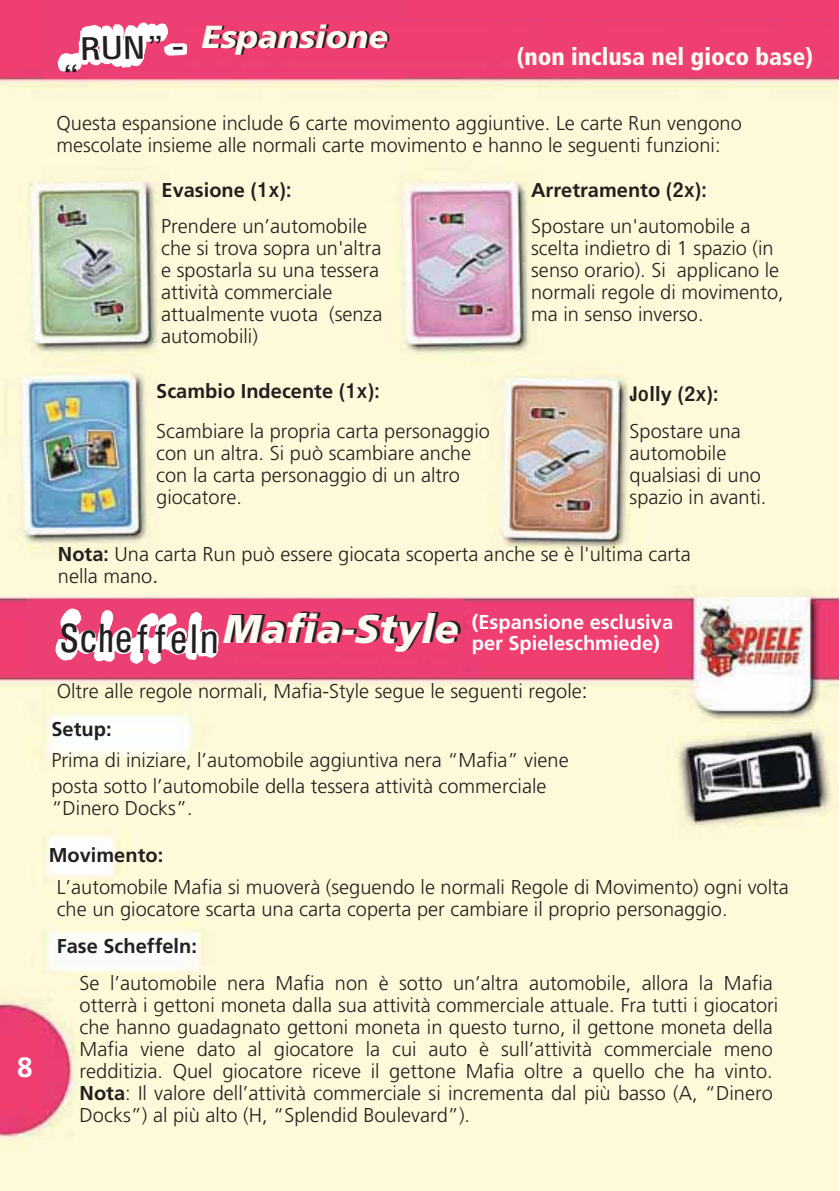
<style>
.page{position:relative;width:840px;height:1191px;background:#fff}
.page>*{position:absolute;margin:0;border:0;box-sizing:border-box;transform-origin:0 0}
.t1{font:italic 900 40px "Frutiger LT Std";color:#231f20}
.t2{font:38.4px "Helvetica LTMM 68 1000";letter-spacing:.105em;color:#231f20}
.t3{font:italic 900 32px "Frutiger LT Std";color:#231f20}
.t4{font:30.8px "Helvetica LTMM 68 1000";color:#231f20;scale:1.25 1}
.t5{font:700 28px "Frutiger";color:#fff}
.t6{font:900 condensed 24px "Frutiger LT Std";color:#fffbf1}
.t7{font:300 20px/22px "Frutiger LT Std";color:#231f20}
.t8{font:700 20px "Frutiger LT Std";color:#231f20}
.t9{font:700 20px/20.8px "Frutiger LT Std";color:#fff}
.t10{font:700 20px "Frutiger";color:#fff}
.t11{font:20px "Helvetica LTMM 334 1000";color:#231f20}
.s1{font-family:"Helvetica LTMM 68 667"}
.s2{font-family:"Helvetica LTMM 68 867"}
.s3{font-family:"Helvetica LTMM 68 800"}
.s4{font-family:"Helvetica LTMM 68 933"}
.s5{font-weight:700}
.s6{font-family:"Helvetica LTMM 334 867";font-weight:400}
.s7{font-family:"Helvetica LTMM 334 1000";font-weight:400}
.s8{font-family:"Helvetica LTMM 334 800";font-weight:400}
.s9{font-family:"Helvetica LTMM 401 68"}
.s10{font-family:"Frutiger LT Std";font-weight:700}
.s11{font-family:"Helvetica LTMM 334 867"}
.s12{font-family:"Helvetica LTMM 334 800"}
.s13{font-family:"Helvetica LTMM 1 667";font-weight:400}
.s14{font-family:"Helvetica LTMM 1 600"}
.s15{font-family:"Helvetica LTMM 68 600"}
.s16{font-family:"Helvetica LTMM 1 1000";font-weight:400}
</style>
<div class="page">
<img style="left:0;top:1px;width:838px;height:1190px">
<div style="left:27px;top:599px;width:436px;height:77px;background:#ec4075"></div>
<svg style="left:51px;top:608px;width:410px;height:82px"></svg>
<div style="left:43px;top:1px;width:357px;height:77px;background:#ec4075"></div>
<div style="left:400px;top:19px;width:432px;height:52px;background:#ef3f72"></div>
<img style="left:223px;top:610px;width:235px;height:59px">
<svg style="left:57px;top:22px;width:130px;height:50px"></svg>
<h3 class="t5" style="left:17px;top:1051px;width:17px">8</h3>
<h3 class="t3" style="left:203px;top:18px;width:188px">Espansione</h3>
<h3 class="t4" style="left:80px;top:30px;width:252px;rotate:-1deg"><span class="s1">R</span><span class="s2">U</span><span class="s3">N</span>” - <span class="s4">E</span>rw<span class="s4">e</span>it<span class="s4">e</span>rung</h3>
<p class="t10" style="left:410px;top:39px;width:295px">(nicht im Grundspiel enthalten)</p>
<p class="t6" style="left:516px;top:42px;width:297px">(non inclusa nel gioco base)</p>
<p class="t7" style="left:56px;top:113px;width:686px">Questa espansione include 6 carte movimento aggiuntive. Le carte Run vengono mescolate insieme alle normali carte movimento e hanno le seguenti funzioni:</p>
<p class="t7" style="left:161px;top:173px;width:207px;line-height:36px"><span class="s5">Evasione</span> <span class="s6">(</span><span class="s7">1x</span><span class="s6">)</span><span class="s8">:<br></span>Prendere un’automobile</p>
<p class="t7" style="left:161px;top:238px;width:223px">che si trova sopra un'altra e spostarla su una tessera attività commerciale attualmente vuota (senza automobili)</p>
<p class="t7" style="left:156px;top:371px;width:335px;line-height:39.8px"><span class="s5">Scambio Indecente</span> <span class="s6">(</span><span class="s7">1x</span><span class="s6">)</span><span class="s8">:<br></span>Scambiare la propria carta personaggio</p>
<p class="t7" style="left:156px;top:442px;width:316px">con un altra. Si può scambiare anche con la carta personaggio di un altro giocatore.</p>
<p class="t8" style="left:531px;top:179px;width:177px">Arretramento <span class="s6">(</span><span class="s7">2x</span><span class="s6">)</span><span class="s8">:</span></p>
<p class="t7" style="left:531px;top:216px;width:254px">Spostare un'automobile a scelta indietro di 1 spazio (in senso orario). Si applicano le normali regole di movimento, ma in senso inverso.</p>
<p class="t11" style="left:629px;top:382px;width:90px"><span class="s9">J</span>o<span class="s10">lly</span> <span class="s11">(</span>2x<span class="s11">)</span><span class="s12">:</span></p>
<p class="t7" style="left:629px;top:420px;width:138px">Spostare una automobile qualsiasi di uno spazio in avanti.</p>
<p class="t7" style="left:58px;top:543px;width:634px"><span class="s5">Nota</span><span class="s8">:</span> Una carta Run può essere giocata scoperta anche se è l'ultima carta nella mano<span class="s13">.</span></p>
<h1 class="t1" style="left:226px;top:604px;width:237px">Mafia-Style</h1>
<h2 class="t2" style="left:60px;top:617px;width:396px"><span class="s1">S</span><span class="s4">c</span><span class="s14">h</span><span class="s4">e</span>ff<span class="s4">e</span>ln i<span class="s1">m</span> <span class="s15">M</span><span class="s4">a</span>fi<span class="s4">a</span>-<span class="s1">S</span>til</h2>
<p class="t9" style="left:471px;top:611px;width:203px">(Espansione esclusiva per Spieleschmiede)</p>
<p class="t7" style="left:51px;top:673px;width:536px;line-height:37.2px">Oltre alle regole normali, Mafia-Style segue le seguenti regole<span class="s16">:<br></span><span class="s5">Setup:</span></p>
<p class="t7" style="left:51px;top:747px;width:518px;line-height:26.6px">Prima di iniziare, l’automobile aggiuntiva nera “Mafia” viene posta sotto l’automobile della tessera attività commerciale</p>
<p class="t7" style="left:51px;top:798px;width:143px">“Dinero Docks”.</p>
<p class="t8" style="left:49px;top:843px;width:116px">Movimento:</p>
<p class="t7" style="left:57px;top:876px;width:733px">L’automobile Mafia si muoverà (seguendo le normali Regole di Movimento) ogni volta che un giocatore scarta una carta coperta per cambiare il proprio personaggio.</p>
<p class="t8" style="left:57px;top:934px;width:142px">Fase Scheffeln:</p>
<p class="t7" style="left:80px;top:972px;width:699px">Se l’automobile nera Mafia non è sotto un’altra automobile, allora la Mafia otterrà i gettoni moneta dalla sua attività commerciale attuale. Fra tutti i giocatori che hanno guadagnato gettoni moneta in questo turno, il gettone moneta della Mafia viene dato al giocatore la cui auto è sull’attività commerciale meno redditizia. Quel giocatore riceve il gettone Mafia oltre a quello che ha vinto.<br><span class="s5">Nota</span>: Il valore dell’attività commerciale si incrementa dal più basso (A, “Dinero Docks”) al più alto (H, “Splendid Boulevard”).</p>
</div>
